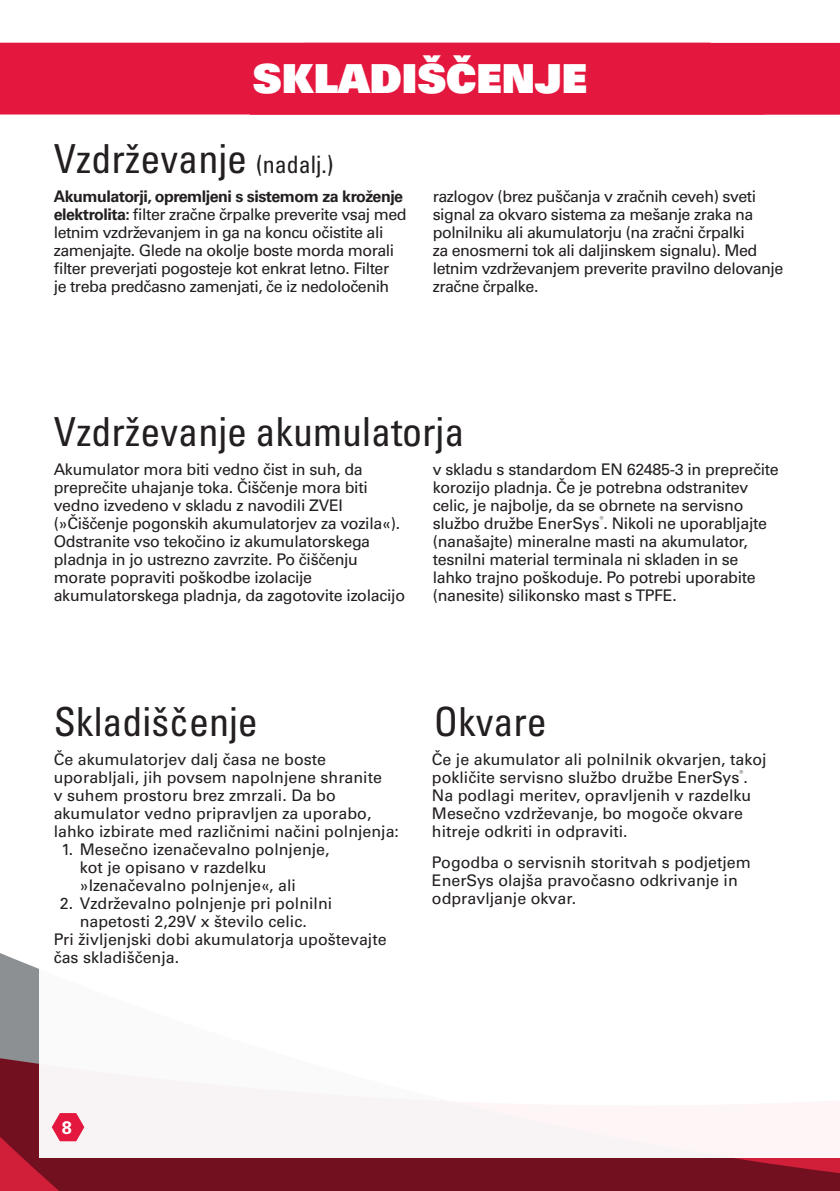
<style>
.page{position:relative;width:840px;height:1191px;background:#fff}
.page>*{position:absolute;margin:0;border:0;box-sizing:border-box;transform-origin:0 0}
.t1{font:condensed 40px "Univers LT Pro";color:#231f20}
.t2{font:40px "Univers LT Pro 85 X Black";color:#fff}
.t3{font:700 18px "Univers LT Pro 65";color:#fff}
.t4{font:16px/18px "Univers LT Pro 55 Roman";letter-spacing:-.02em;color:#231f20}
.t5{font:16px/18px "Univers LT Pro 55 Roman";color:#231f20}
.t6{font:700 16px "Univers LT Pro 65";letter-spacing:-.03em;color:#231f20}
.s1{font-size:24px}
.s2{font-family:"Univers LT Pro 65";font-weight:700}
</style>
<div class="page">
<svg style="left:0;top:953px;width:839px;height:238px;background:#802635"></svg>
<div style="left:40px;top:945px;width:799px;height:212px;background:#fff"></div>
<svg style="left:249px;top:43px;width:590px;height:72px;background:#e41b40"></svg>
<div style="left:0;top:43px;width:764px;height:71px;background:#e4183e"></div>
<svg style="left:52px;top:1113px;width:32px;height:28px"></svg>
<h1 class="t2" style="left:253px;top:52px;width:335px">SKLADIŠČENJE</h1>
<h1 class="t1" style="left:54px;top:133px;width:281px">Vzdrževanje <span class="s1">(nadalj.)</span></h1>
<p class="t6" style="left:54px;top:185px;width:351px">Akumulatorji, opremljeni s sistemom za kroženje</p>
<p class="t4" style="left:54px;top:204px;width:354px"><span class="s2">elektrolita:</span> filter zračne črpalke preverite vsaj med letnim vzdrževanjem in ga na koncu očistite ali zamenjajte. Glede na okolje boste morda morali filter preverjati pogosteje kot enkrat letno. Filter<br>je treba predčasno zamenjati, če iz nedoločenih</p>
<p class="t4" style="left:432px;top:186px;width:352px">razlogov (brez puščanja v zračnih ceveh) sveti signal za okvaro sistema za mešanje zraka na polnilniku ali akumulatorju (na zračni črpalki<br>za enosmerni tok ali daljinskem signalu). Med letnim vzdrževanjem preverite pravilno delovanje zračne črpalke.</p>
<h1 class="t1" style="left:54px;top:406px;width:412px">Vzdrževanje akumulatorja</h1>
<p class="t4" style="left:54px;top:459px;width:353px">Akumulator mora biti vedno čist in suh, da preprečite uhajanje toka. Čiščenje mora biti vedno izvedeno v skladu z navodili ZVEI (»Čiščenje pogonskih akumulatorjev za vozila«).<br>Odstranite vso tekočino iz akumulatorskega pladnja in jo ustrezno zavrzite. Po čiščenju morate popraviti poškodbe izolacije akumulatorskega pladnja, da zagotovite izolacijo</p>
<p class="t4" style="left:432px;top:459px;width:347px">v skladu s standardom EN 62485-3 in preprečite korozijo pladnja. Če je potrebna odstranitev celic, je najbolje, da se obrnete na servisno službo družbe EnerSys<sup>®</sup>. Nikoli ne uporabljajte (nanašajte) mineralne masti na akumulator, tesnilni material terminala ni skladen in se lahko trajno poškoduje. Po potrebi uporabite (nanesite) silikonsko mast s TPFE.</p>
<h1 class="t1" style="left:54px;top:696px;width:205px">Skladiščenje</h1>
<p class="t5" style="left:54px;top:749px;width:346px">Če akumulatorjev dalj časa ne boste uporabljali, jih povsem napolnjene shranite<br>v suhem prostoru brez zmrzali. Da bo akumulator vedno pripravljen za uporabo, lahko izbirate med različnimi načini polnjenja:</p>
<p class="t5" style="left:80px;top:839px;width:251px;text-indent:-18px">1. Mesečno izenačevalno polnjenje, kot je opisano v razdelku »Izenačevalno polnjenje«, ali</p>
<p class="t5" style="left:60px;top:893px;width:274px">2. Vzdrževalno polnjenje pri polnilni</p>
<p class="t5" style="left:80px;top:911px;width:228px">napetosti 2,29V x število celic.</p>
<p class="t5" style="left:54px;top:929px;width:334px">Pri življenjski dobi akumulatorja upoštevajte</p>
<p class="t5" style="left:54px;top:947px;width:127px">čas skladiščenja.</p>
<h1 class="t1" style="left:433px;top:696px;width:114px">Okvare</h1>
<p class="t5" style="left:431px;top:749px;width:336px">Če je akumulator ali polnilnik okvarjen, takoj pokličite servisno službo družbe EnerSys<sup>®</sup>.<br>Na podlagi meritev, opravljenih v razdelku Mesečno vzdrževanje, bo mogoče okvare hitreje odkriti in odpraviti.</p>
<p class="t5" style="left:431px;top:852px;width:320px">Pogodba o servisnih storitvah s podjetjem<br>EnerSys olajša pravočasno odkrivanje in odpravljanje okvar.</p>
<p class="t3" style="left:62px;top:1114px;width:12px">8</p>
</div>
